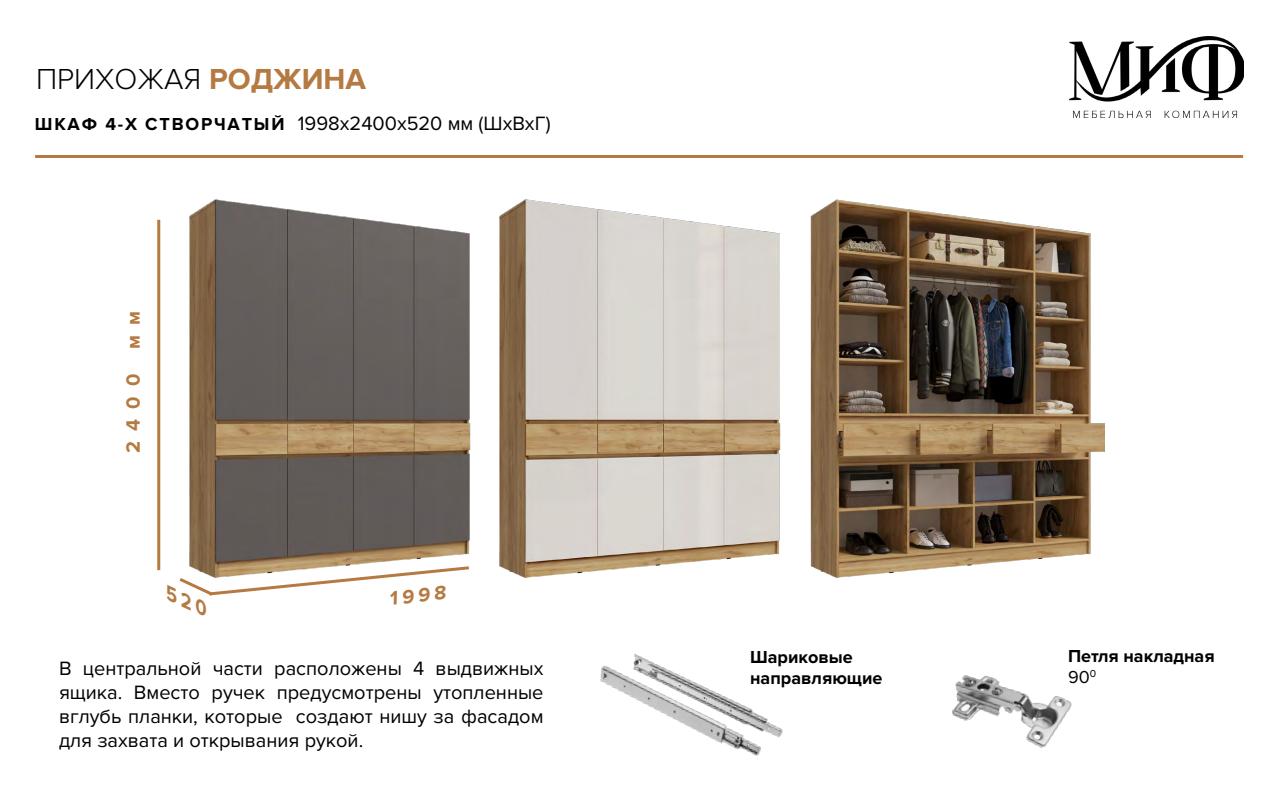
<style>
.page{position:relative;width:1280px;height:800px;background:#fff}
.page>*{position:absolute;margin:0;border:0;box-sizing:border-box;transform-origin:0 0}
.t1{font:300 30px "Proxima Nova";color:#000}
.t2{font:20px/24px "Proxima Nova";color:#000;text-align:justify}
.t3{font:700 20px "Proxima Nova";color:#b57a42}
.t4{font:700 18px/21.6px "Proxima Nova";color:#000}
.s1{font-weight:700;color:#b57a42}
.s2{font-weight:700;font-size:18px}
.s3{font-weight:400}
</style>
<div class="page">
<img style="left:1069px;top:36px;width:175px;height:81px">
<img style="left:189px;top:199px;width:916px;height:379px">
<hr style="left:157px;top:220px;width:3px;height:350px;background:#b57a42">
<hr style="left:35px;top:155px;width:1208px;height:3px;background:#b57a42">
<img style="left:952px;top:675px;width:120px;height:73px">
<img style="left:600px;top:654px;width:183px;height:102px">
<svg style="left:179px;top:565px;width:293px;height:31px"></svg>
<h1 class="t1" style="left:36px;top:61px;width:332px">ПРИХОЖАЯ <span class="s1">РОДЖИНА</span></h1>
<p class="t2" style="left:35px;top:111px;width:517px"><span class="s2">ШКАФ 4-Х СТВОРЧАТЫЙ</span> 1998х2400х520 мм (ШхВхГ)</p>
<p class="t3" style="left:122px;top:349px;width:39px;rotate:-90deg">м м</p>
<p class="t3" style="left:122px;top:453px;width:80px;rotate:-90deg">2400</p>
<p class="t3" style="left:388px;top:587px;width:58px;rotate:-6deg">1998</p>
<p class="t2" style="left:59px;top:657px;width:486px">В центральной части расположены 4 выдвижных ящика. Вместо ручек предусмотрены утопленные вглубь планки, которые создают нишу за фасадом для захвата и открывания рукой.</p>
<p class="t4" style="left:750px;top:646px;width:134px">Шариковые направляющие</p>
<p class="t4" style="left:1068px;top:645px;width:148px">Петля накладная<br><span class="s3">90</span><sup>0</sup></p>
</div>
